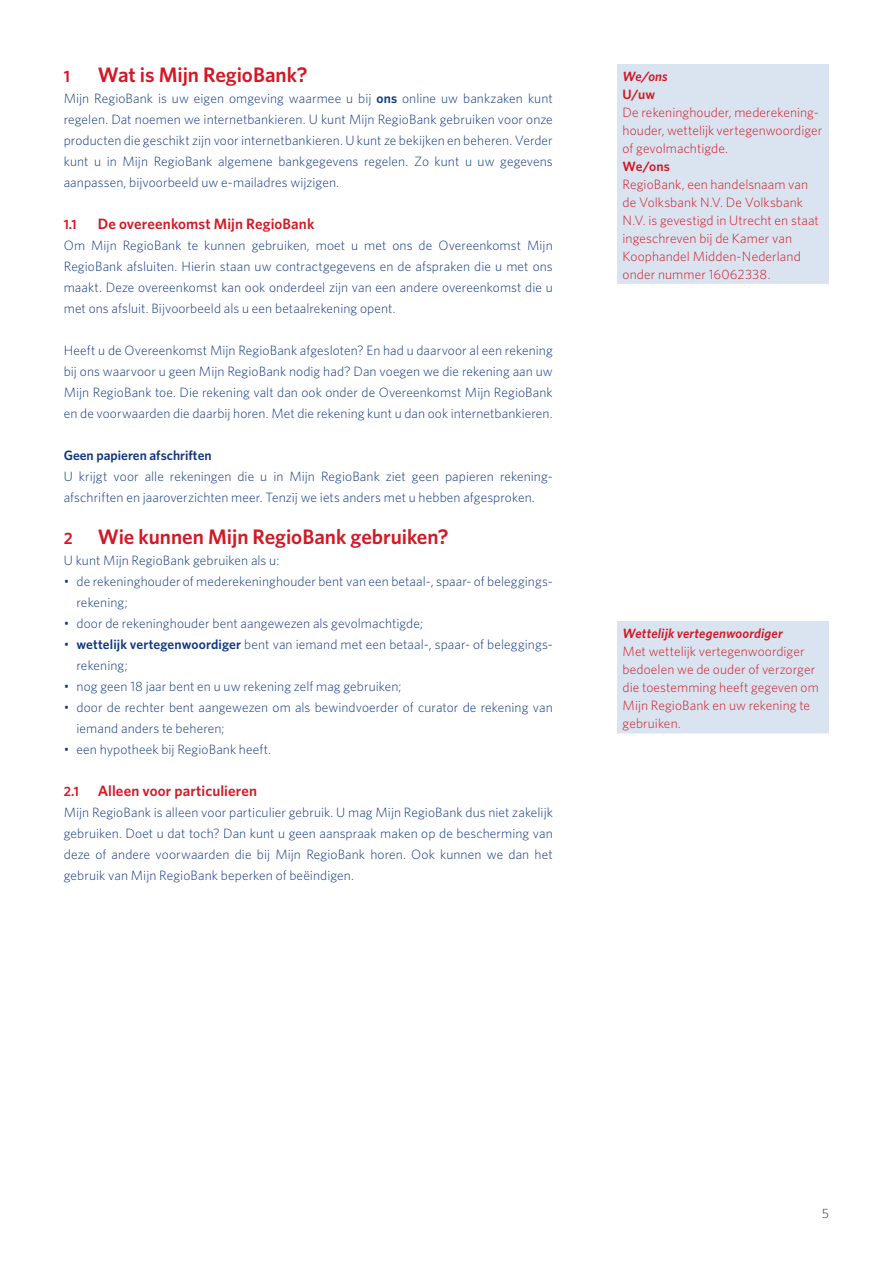
<style>
.page{position:relative;width:893px;height:1263px;background:#fff}
.page>*{position:absolute;margin:0;border:0;box-sizing:border-box;transform-origin:0 0}
.t1{font:600 21px "Whitney";letter-spacing:-.005em;color:#d21925}
.t2{font:600 16.5px "Whitney";color:#d21925}
.t3{font:600 15px "Whitney";letter-spacing:.005em;color:#d21925}
.t4{font:300 13.5px/21px "Whitney";letter-spacing:.005em;color:#103682;text-align:justify}
.t5{font:300 13.5px/18px "Whitney";letter-spacing:.005em;color:#d21925}
.t6{font:italic 600 13.5px "Whitney";letter-spacing:.01em;color:#d21925}
.t7{font:600 13.5px "Whitney";color:#103682}
.t8{font:600 13.5px "Whitney";letter-spacing:.01em;color:#d21925}
.s1{font-weight:600}
.s2{font-size:16.5px}
</style>
<div class="page">
<div style="left:617px;top:64px;width:211px;height:221px;background:#d9e4f0"></div>
<hr style="left:617px;top:284px;width:211px;height:1px;background:#fff">
<div style="left:617px;top:621px;width:211px;height:113px;background:#d9e4f0"></div>
<hr style="left:617px;top:733px;width:211px;height:2px;background:#fff">
<p class="t2" style="left:64px;top:65px;width:8px">1</p>
<h1 class="t1" style="left:98px;top:61px;width:211px">Wat is Mijn RegioBank?</h1>
<p class="t4" style="left:64px;top:87px;width:490px">Mijn RegioBank is uw eigen omgeving waarmee u bij <span class="s1">ons</span> online uw bankzaken kunt regelen. Dat noemen we internetbankieren. U kunt Mijn RegioBank gebruiken voor onze producten die geschikt zijn voor internetbankieren. U kunt ze bekijken en beheren. Verder kunt u in Mijn RegioBank algemene bankgegevens regelen. Zo kunt u uw gegevens aanpassen, bijvoorbeeld uw e-mailadres wijzigen.</p>
<p class="t8" style="left:64px;top:215px;width:14px">1.1</p>
<p class="t3" style="left:98px;top:214px;width:218px">De overeenkomst Mijn RegioBank</p>
<p class="t4" style="left:64px;top:234px;width:490px">Om Mijn RegioBank te kunnen gebruiken, moet u met ons de Overeenkomst Mijn RegioBank afsluiten. Hierin staan uw contractgegevens en de afspraken die u met ons maakt. Deze overeenkomst kan ook onderdeel zijn van een andere overeenkomst die u met ons afsluit. Bijvoorbeeld als u een betaalrekening opent.</p>
<p class="t4" style="left:64px;top:339px;width:490px">Heeft u de Overeenkomst Mijn RegioBank afgesloten? En had u daarvoor al een rekening bij ons waarvoor u geen Mijn RegioBank nodig had? Dan voegen we die rekening aan uw Mijn RegioBank toe. Die rekening valt dan ook onder de Overeenkomst Mijn RegioBank en de voorwaarden die daarbij horen. Met die rekening kunt u dan ook internetbankieren.</p>
<p class="t7" style="left:64px;top:446px;width:149px">Geen papieren afschriften</p>
<p class="t4" style="left:64px;top:465px;width:490px">U krijgt voor alle rekeningen die u in Mijn RegioBank ziet geen papieren rekening&shy;afschriften en jaaroverzichten meer. Tenzij we iets anders met u hebben afgesproken.</p>
<h1 class="t1" style="left:64px;top:523px;width:386px"><span class="s2">2</span> Wie kunnen Mijn RegioBank gebruiken?</h1>
<p class="t4" style="left:64px;top:549px;width:217px">U kunt Mijn RegioBank gebruiken als u:</p>
<p class="t4" style="left:77px;top:570px;width:478px;text-indent:-13px">• de rekeninghouder of mederekeninghouder bent van een betaal-, spaar- of beleggings&shy;rekening;</p>
<p class="t4" style="left:64px;top:612px;width:361px">• door de rekeninghouder bent aangewezen als gevolmachtigde;</p>
<p class="t4" style="left:77px;top:633px;width:478px;text-indent:-13px">• <span class="s1">wettelijk vertegenwoordiger</span> bent van iemand met een betaal-, spaar- of beleggings&shy;rekening;</p>
<p class="t4" style="left:64px;top:675px;width:339px">• nog geen 18 jaar bent en u uw rekening zelf mag gebruiken;</p>
<p class="t4" style="left:77px;top:696px;width:478px;text-indent:-13px">• door de rechter bent aangewezen om als bewindvoerder of curator de rekening van iemand anders te beheren;</p>
<p class="t4" style="left:64px;top:738px;width:209px">• een hypotheek bij RegioBank heeft.</p>
<p class="t8" style="left:64px;top:782px;width:17px">2.1</p>
<p class="t3" style="left:98px;top:781px;width:161px">Alleen voor particulieren</p>
<p class="t4" style="left:64px;top:801px;width:491px">Mijn RegioBank is alleen voor particulier gebruik. U mag Mijn RegioBank dus niet zakelijk gebruiken. Doet u dat toch? Dan kunt u geen aanspraak maken op de bescherming van deze of andere voorwaarden die bij Mijn RegioBank horen. Ook kunnen we dan het gebruik van Mijn RegioBank beperken of beëindigen.</p>
<p class="t6" style="left:623px;top:67px;width:47px">We/ons</p>
<p class="t8" style="left:623px;top:85px;width:34px">U/uw</p>
<p class="t5" style="left:623px;top:102px;width:201px">De rekeninghouder, mederekening&shy;houder, wettelijk vertegenwoordiger of gevolmachtigde.</p>
<p class="t8" style="left:623px;top:157px;width:49px">We/ons</p>
<p class="t5" style="left:623px;top:174px;width:198px">RegioBank, een handelsnaam van de Volksbank N.V. De Volksbank<br>N.V. is gevestigd in Utrecht en staat ingeschreven bij de Kamer van<br>Koophandel Midden-Nederland onder nummer 16062338.</p>
<p class="t6" style="left:623px;top:624px;width:162px">Wettelijk vertegenwoordiger</p>
<p class="t5" style="left:623px;top:642px;width:198px">Met wettelijk vertegenwoordiger bedoelen we de ouder of verzorger die toestemming heeft gegeven om<br>Mijn RegioBank en uw rekening te gebruiken.</p>
<p class="t4" style="left:822px;top:1203px;width:9px">5</p>
</div>
